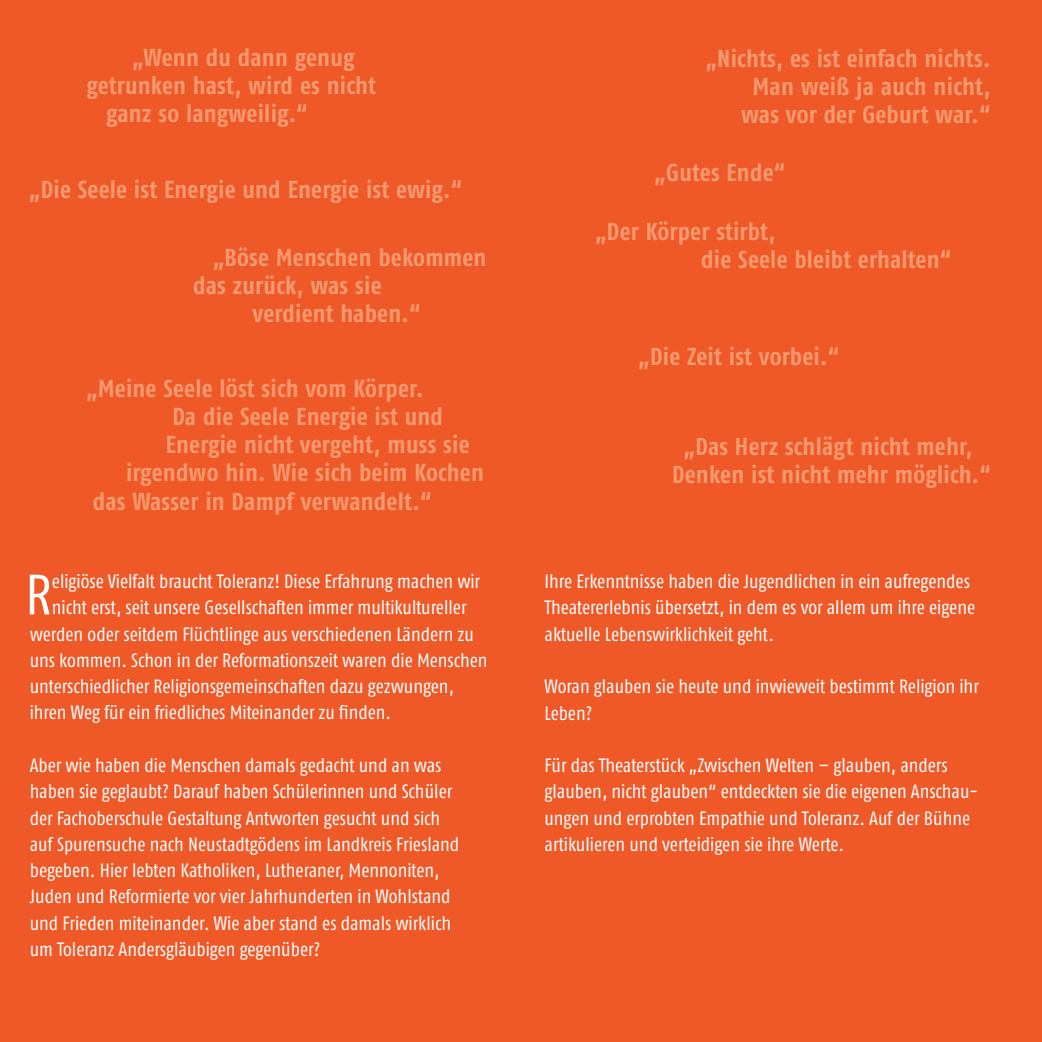
<style>
.page{position:relative;width:1042px;height:1042px;background:#ef5827}
.page>*{position:absolute;margin:0;border:0;box-sizing:border-box;transform-origin:0 0}
.t1{font:56.7px "Fago Co";color:#fff}
.t2{font:24.5px/28px "Fago Co Bold Tf";letter-spacing:.01em;color:#f5996f}
.t3{font:19.25px/26.2px "Fago Co";color:#fff}
</style>
<div class="page">
<p class="t2" style="left:133px;top:43px;width:224px">„Wenn du dann genug</p>
<p class="t2" style="left:86px;top:71px;width:291px">getrunken hast, wird es nicht</p>
<p class="t2" style="left:106px;top:99px;width:203px">ganz so langweilig.“</p>
<p class="t2" style="left:29px;top:175px;width:434px">„Die Seele ist Energie und Energie ist ewig.“</p>
<p class="t2" style="left:213px;top:243px;width:275px">„Böse Menschen bekommen</p>
<p class="t2" style="left:193px;top:271px;width:190px">das zurück, was sie</p>
<p class="t2" style="left:253px;top:299px;width:169px">verdient haben.“</p>
<p class="t2" style="left:86px;top:374px;width:339px">„Meine Seele löst sich vom Körper.</p>
<p class="t2" style="left:172px;top:402px;width:272px">Da die Seele Energie ist und</p>
<p class="t2" style="left:166px;top:430px;width:305px">Energie nicht vergeht, muss sie</p>
<p class="t2" style="left:126px;top:458px;width:359px">irgendwo hin. Wie sich beim Kochen</p>
<p class="t2" style="left:93px;top:486px;width:340px">das Wasser in Dampf verwandelt.“</p>
<h1 class="t1" style="left:25px;top:562px;width:28px">R</h1>
<p class="t3" style="left:52px;top:568px;width:430px">eligiöse Vielfalt braucht Toleranz! Diese Erfahrung machen wir</p>
<p class="t3" style="left:52px;top:594px;width:416px">nicht erst, seit unsere Gesellschaften immer multikultureller</p>
<p class="t3" style="left:30px;top:621px;width:446px">werden oder seitdem Flüchtlinge aus verschiedenen Ländern zu</p>
<p class="t3" style="left:30px;top:647px;width:459px">uns kommen. Schon in der Reformationszeit waren die Menschen</p>
<p class="t3" style="left:30px;top:673px;width:426px">unterschiedlicher Religionsgemeinschaften dazu gezwungen,</p>
<p class="t3" style="left:30px;top:699px;width:363px">ihren Weg für ein friedliches Miteinander zu finden.</p>
<p class="t3" style="left:30px;top:752px;width:431px">Aber wie haben die Menschen damals gedacht und an was haben sie geglaubt? Darauf haben Schülerinnen und Schüler der Fachoberschule Gestaltung Antworten gesucht und sich auf Spurensuche nach Neustadtgödens im Landkreis Friesland begeben. Hier lebten Katholiken, Lutheraner, Mennoniten, Juden und Reformierte vor vier Jahrhunderten in Wohlstand und Frieden miteinander. Wie aber stand es damals wirklich um Toleranz Andersgläubigen gegenüber?</p>
<p class="t2" style="left:706px;top:44px;width:286px;text-align:right">„Nichts, es ist einfach nichts.<br>Man weiß ja auch nicht,<br>was vor der Geburt war.“</p>
<p class="t2" style="left:654px;top:158px;width:132px">„Gutes Ende“</p>
<p class="t2" style="left:701px;top:217px;width:251px;text-indent:-106px">„Der Körper stirbt,<br>die Seele bleibt erhalten“</p>
<p class="t2" style="left:638px;top:342px;width:202px">„Die Zeit ist vorbei.“</p>
<p class="t2" style="left:672px;top:432px;width:320px;text-align:center">„Das Herz schlägt nicht mehr,<br>Denken ist nicht mehr möglich.“</p>
<p class="t3" style="left:544px;top:568px;width:432px">Ihre Erkenntnisse haben die Jugendlichen in ein aufregendes<br>Theatererlebnis übersetzt, in dem es vor allem um ihre eigene aktuelle Lebenswirklichkeit geht.</p>
<p class="t3" style="left:544px;top:673px;width:436px">Woran glauben sie heute und inwieweit bestimmt Religion ihr<br>Leben?</p>
<p class="t3" style="left:544px;top:752px;width:435px">Für das Theaterstück „Zwischen Welten – glauben, anders glauben, nicht glauben“ entdeckten sie die eigenen Anschau&shy;ungen und erprobten Empathie und Toleranz. Auf der Bühne artikulieren und verteidigen sie ihre Werte.</p>
</div>
